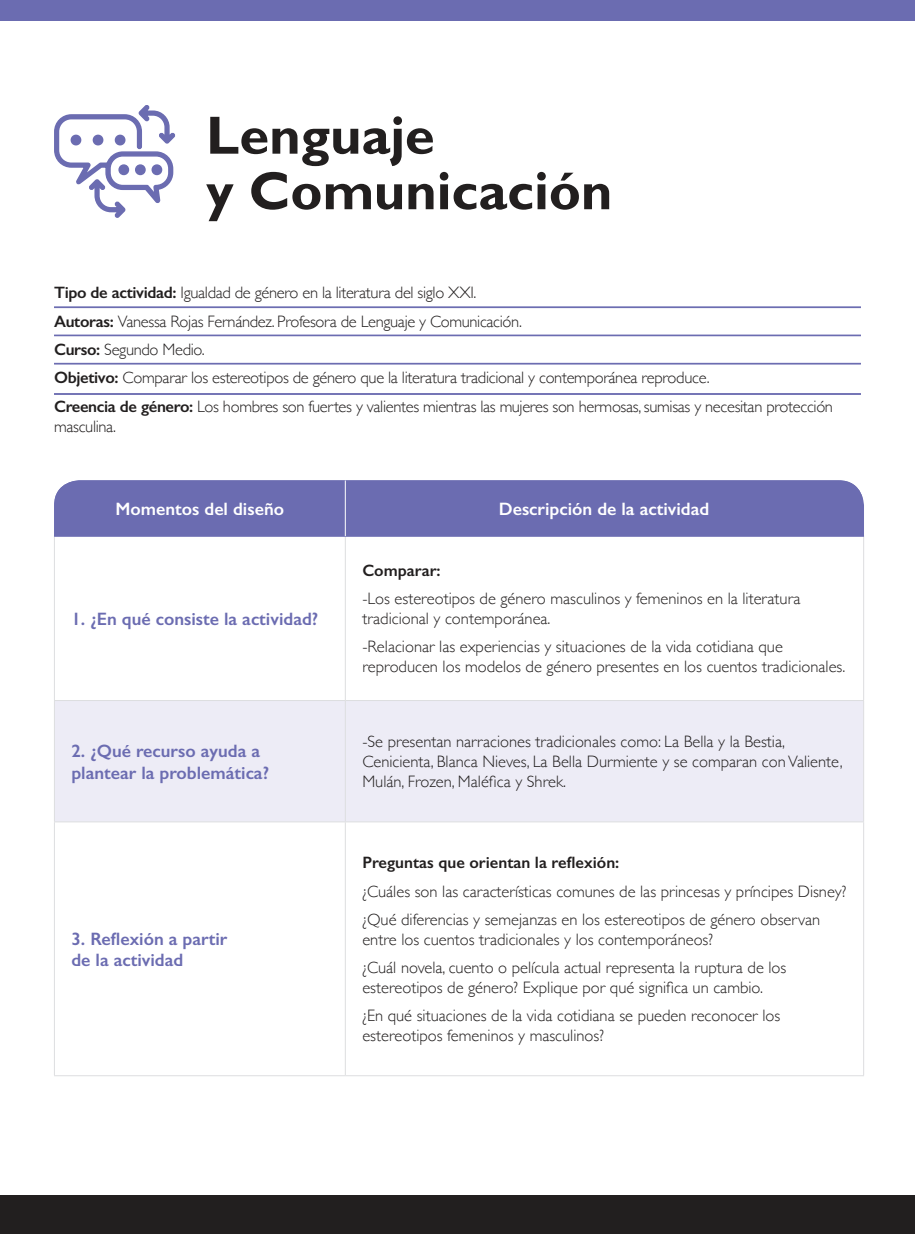
<style>
.page{position:relative;width:915px;height:1234px;background:#fff}
.page>*{position:absolute;margin:0;border:0;box-sizing:border-box;transform-origin:0 0}
.t1{font:700 54px/55.5px "Gill Sans";color:#221f1f}
.t2{font:600 18px/21.6px "Gill Sans";color:#6b6cb1}
.t3{font:600 18px "Gill Sans";color:#fff}
.t4{font:300 16.5px/19.8px "Gill Sans";color:#221f1f}
.t5{font:300 16.5px/28.3px "Gill Sans";letter-spacing:-.02em;color:#221f1f}
.t6{font:600 16.5px "Gill Sans";color:#221f1f}
.s1{font-weight:600}
</style>
<div class="page">
<div style="left:0;top:1195px;width:914px;height:38px;background:#221f1f"></div>
<div style="left:55px;top:701px;width:807px;height:120px;background:#edecf6"></div>
<hr style="left:54px;top:535px;width:1px;height:165px;background:#dddee0">
<hr style="left:345px;top:535px;width:1px;height:165px;background:#dddee0">
<hr style="left:862px;top:535px;width:1px;height:165px;background:#dddee0">
<hr style="left:54px;top:700px;width:291px;height:1px;background:#dddee0">
<hr style="left:54px;top:700px;width:1px;height:121px;background:#dddee0">
<hr style="left:345px;top:700px;width:518px;height:1px;background:#dddee0">
<hr style="left:345px;top:700px;width:1px;height:121px;background:#dddee0">
<hr style="left:862px;top:700px;width:1px;height:121px;background:#dddee0">
<hr style="left:54px;top:821px;width:291px;height:1px;background:#dddee0">
<hr style="left:345px;top:821px;width:518px;height:1px;background:#dddee0">
<hr style="left:54px;top:822px;width:1px;height:253px;background:#dddee0">
<hr style="left:345px;top:822px;width:1px;height:253px;background:#dddee0">
<hr style="left:862px;top:822px;width:1px;height:253px;background:#dddee0">
<hr style="left:54px;top:1075px;width:291px;height:1px;background:#dddee0">
<hr style="left:345px;top:1075px;width:518px;height:1px;background:#dddee0">
<hr style="left:54px;top:306px;width:806px;height:1px;background:#6b6cb1">
<hr style="left:54px;top:307px;width:806px;height:1px;background:#6b6cb1">
<hr style="left:54px;top:335px;width:806px;height:1px;background:#6b6cb1">
<hr style="left:54px;top:363px;width:806px;height:1px;background:#6b6cb1">
<hr style="left:54px;top:393px;width:806px;height:1px;background:#6b6cb1">
<hr style="left:54px;top:394px;width:806px;height:1px;background:#6b6cb1">
<div style="left:0;top:0;width:914px;height:20px;background:#6b6cb1"></div>
<div style="left:54px;top:480px;width:808px;height:56px;background:#6b6cb1"></div>
<hr style="left:345px;top:480px;width:1px;height:56px;background:#fff">
<svg style="left:54px;top:105px;width:122px;height:113px"></svg>
<h1 class="t1" style="left:206px;top:112px;width:407px">Lenguaje<br>y Comunicación</h1>
<p class="t5" style="left:54px;top:280px;width:780px"><span class="s1">Tipo de actividad:</span> Igualdad de género en la literatura del siglo XXI.<br><span class="s1">Autoras:</span> Vanessa Rojas Fernández. Profesora de Lenguaje y Comunicación.<br><span class="s1">Curso:</span> Segundo Medio.<br><span class="s1">Objetivo:</span> Comparar los estereotipos de género que la literatura tradicional y contemporánea reproduce.<br><span class="s1">Creencia de género:</span> Los hombres son fuertes y valientes mientras las mujeres son hermosas, sumisas y necesitan protección</p>
<p class="t5" style="left:54px;top:413px;width:63px">masculina.</p>
<p class="t3" style="left:115px;top:501px;width:170px">Momentos del diseño</p>
<p class="t3" style="left:498px;top:501px;width:212px">Descripción de la actividad</p>
<p class="t2" style="left:71px;top:609px;width:248px">1. ¿En qué consiste la actividad?</p>
<p class="t6" style="left:362px;top:563px;width:80px">Comparar:</p>
<p class="t4" style="left:362px;top:590px;width:439px">-Los estereotipos de género masculinos y femeninos en la literatura tradicional y contemporánea.</p>
<p class="t4" style="left:362px;top:638px;width:484px">-Relacionar las experiencias y situaciones de la vida cotidiana que reproducen los modelos de género presentes en los cuentos tradicionales.</p>
<p class="t2" style="left:71px;top:741px;width:199px">2. ¿Qué recurso ayuda a plantear la problemática?</p>
<p class="t4" style="left:362px;top:732px;width:481px">-Se presentan narraciones tradicionales como: La Bella y la Bestia,<br>Cenicienta, Blanca Nieves, La Bella Durmiente y se comparan con Valiente,<br>Mulán, Frozen, Maléfica y Shrek.</p>
<p class="t2" style="left:71px;top:927px;width:157px">3. Reflexión a partir de la actividad</p>
<p class="t6" style="left:362px;top:852px;width:258px">Preguntas que orientan la reflexión:</p>
<p class="t4" style="left:362px;top:878px;width:485px;line-height:28.3px">¿Cuáles son las características comunes de las princesas y príncipes Disney? ¿Qué diferencias y semejanzas en los estereotipos de género observan</p>
<p class="t4" style="left:362px;top:926px;width:425px;line-height:28.3px">entre los cuentos tradicionales y los contemporáneos?<br>¿Cuál novela, cuento o película actual representa la ruptura de los</p>
<p class="t4" style="left:362px;top:972px;width:419px;line-height:28.3px">estereotipos de género? Explique por qué significa un cambio. ¿En qué situaciones de la vida cotidiana se pueden reconocer los</p>
<p class="t4" style="left:362px;top:1026px;width:243px">estereotipos femeninos y masculinos?</p>
</div>
